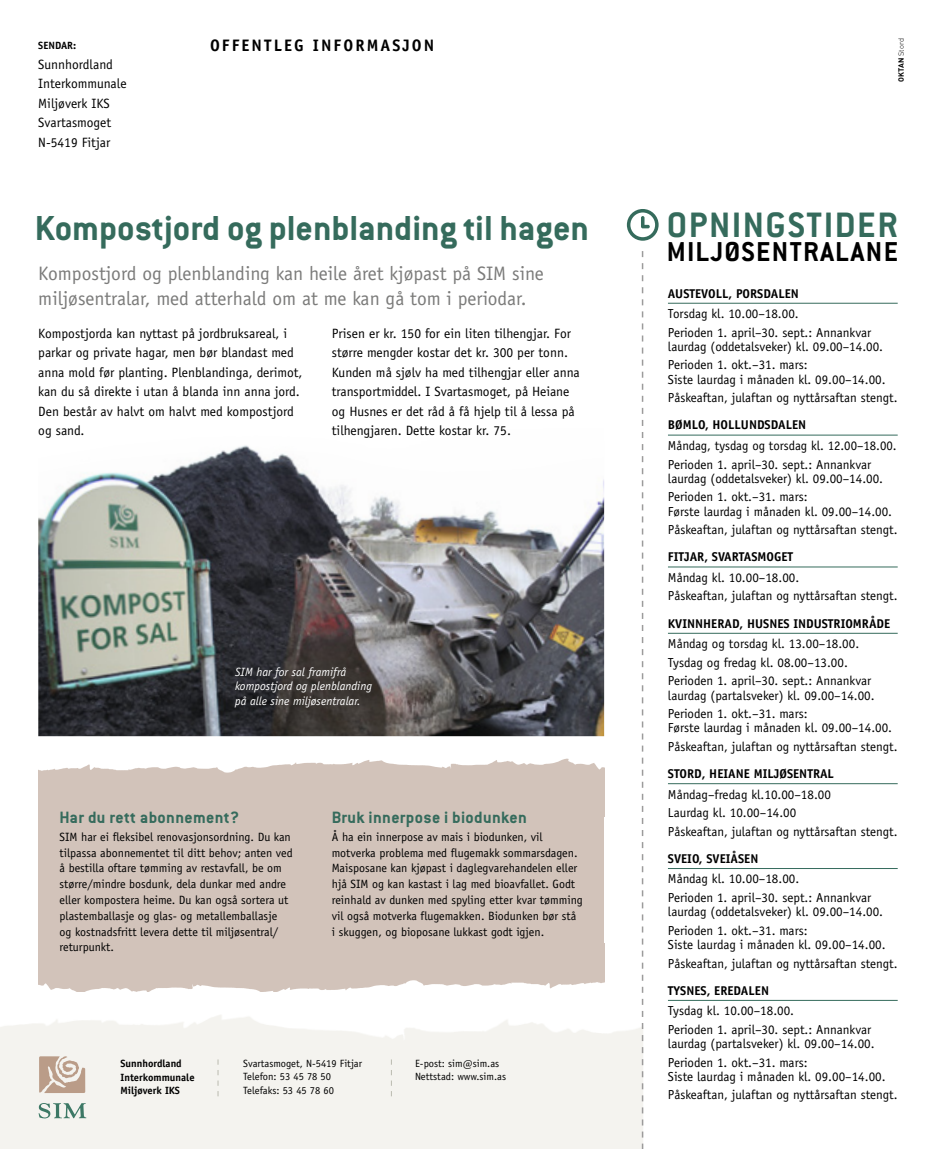
<style>
.page{position:relative;width:936px;height:1149px;background:#fff}
.page>*{position:absolute;margin:0;border:0;box-sizing:border-box;transform-origin:0 0}
.t1{font:700 38.7px "Conduit ITC";letter-spacing:.04em;color:#356b5c}
.Overskrift{font:700 38.1px "Conduit ITC";color:#356b5c}
.t2{font:700 30px "Conduit ITC";letter-spacing:.045em;color:#000}
.Ingress{font:19.5px/25.5px "Officina Sans";color:#7b7b7a}
.Notis_overskrift{font:700 18px "Conduit ITC";letter-spacing:.02em;color:#356b5c}
.t3{font:700 16.65px "Officina Sans";letter-spacing:.125em;color:#000}
.Brødtekst{font:13.5px/19.5px "Officina Sans";color:#000}
.Dagar_og_tidspunkt{font:13.05px/14.2px "Officina Sans";color:#000}
.Miljøsentral{font:700 12.75px "Officina Sans";color:#000}
.Notis_brødtekst{font:12px/15.8px "Officina Sans";color:#000}
.Billedtekst{font:italic 12px/14.4px "Officina Sans";color:#fff}
.t4{font:10.5px "Officina Sans";color:#000}
.Brødtekst-2{font:700 10.5px "Officina Sans";color:#000}
.t5{font:700 7.5px "DIN";color:#000}
.s1{font-weight:300}
</style>
<div class="page">
<hr style="left:668px;top:303px;width:229px;height:1px;background:#356b5c">
<hr style="left:668px;top:434px;width:229px;height:1px;background:#356b5c">
<hr style="left:668px;top:566px;width:229px;height:1px;background:#356b5c">
<hr style="left:668px;top:632px;width:229px;height:1px;background:#356b5c">
<hr style="left:668px;top:783px;width:229px;height:1px;background:#356b5c">
<hr style="left:668px;top:867px;width:229px;height:1px;background:#356b5c">
<hr style="left:668px;top:999px;width:229px;height:1px;background:#356b5c">
<svg style="left:627px;top:209px;width:31px;height:32px"></svg>
<svg style="left:641px;top:251px;width:2px;height:897px"></svg>
<svg style="left:39px;top:1055px;width:46px;height:37px"></svg>
<svg style="left:38px;top:1102px;width:48px;height:16px"></svg>
<svg style="left:218px;top:1059px;width:1px;height:36px"></svg>
<svg style="left:391px;top:1059px;width:1px;height:36px"></svg>
<img style="left:38px;top:758px;width:566px;height:36px">
<img style="left:38px;top:965px;width:566px;height:26px">
<div style="left:38px;top:794px;width:566px;height:171px;background:#d2c3ba"></div>
<img style="left:38px;top:445px;width:566px;height:291px">
<p class="Brødtekst-2" style="left:38px;top:39px;width:39px">SENDAR:</p>
<p class="Brødtekst" style="left:38px;top:54px;width:76px">Sunnhordland</p>
<p class="Brødtekst" style="left:38px;top:74px;width:90px">Interkommunale</p>
<p class="Brødtekst" style="left:38px;top:93px;width:73px">Miljøverk IKS</p>
<p class="Brødtekst" style="left:38px;top:113px;width:74px">Svartasmoget</p>
<p class="Brødtekst" style="left:38px;top:132px;width:74px">N-5419 Fitjar</p>
<p class="t3" style="left:210px;top:35px;width:226px">OFFENTLEG INFORMASJON</p>
<p class="Overskrift" style="left:35px;top:205px;width:555px">Kompostjord og plenblanding til hagen</p>
<p class="Ingress" style="left:38px;top:260px;width:507px">Kompostjord og plenblanding kan heile året kjøpast på SIM sine miljøsentralar, med atterhald om at me kan gå tom i periodar.</p>
<p class="Brødtekst" style="left:38px;top:323px;width:266px">Kompostjorda kan nyttast på jordbruksareal, i parkar og private hagar, men bør blandast med anna mold før planting. Plenblandinga, derimot, kan du så direkte i utan å blanda inn anna jord.<br>Den består av halvt om halvt med kompostjord og sand.</p>
<p class="Brødtekst" style="left:332px;top:323px;width:249px">Prisen er kr. 150 for ein liten tilhengjar. For større mengder kostar det kr. 300 per tonn.<br>Kunden må sjølv ha med tilhengjar eller anna transportmiddel. I Svartasmoget, på Heiane og Husnes er det råd å få hjelp til å lessa på tilhengjaren. Dette kostar kr. 75.</p>
<p class="Billedtekst" style="left:235px;top:664px;width:138px">SIM har for sal framifrå kompostjord og plenblanding på alle sine miljøsentralar.</p>
<p class="Notis_overskrift" style="left:60px;top:806px;width:181px">Har du rett abonnement?</p>
<p class="Notis_brødtekst" style="left:60px;top:828px;width:235px">SIM har ei fleksibel renovasjonsordning. Du kan tilpassa abonnementet til ditt behov; anten ved å bestilla oftare tømming av restavfall, be om større/mindre bosdunk, dela dunkar med andre eller kompostera heime. Du kan også sortera ut plastemballasje og glas- og metallemballasje<br>og kostnadsfritt levera dette til miljøsentral/ returpunkt.</p>
<p class="Notis_overskrift" style="left:332px;top:806px;width:197px">Bruk innerpose i biodunken</p>
<p class="Notis_brødtekst" style="left:332px;top:828px;width:252px">Å ha ein innerpose av mais i biodunken, vil motverka problema med flugemakk sommarsdagen.<br>Maisposane kan kjøpast i daglegvarehandelen eller hjå SIM og kan kastast i lag med bioavfallet. Godt reinhald av dunken med spyling etter kvar tømming vil også motverka flugemakken. Biodunken bør stå<br>i skuggen, og bioposane lukkast godt igjen.</p>
<p class="Brødtekst-2" style="left:120px;top:1056px;width:63px">Sunnhordland</p>
<p class="Brødtekst-2" style="left:120px;top:1070px;width:76px">Interkommunale</p>
<p class="Brødtekst-2" style="left:120px;top:1083px;width:61px">Miljøverk IKS</p>
<p class="t4" style="left:243px;top:1056px;width:120px">Svartasmoget, N-5419 Fitjar</p>
<p class="t4" style="left:243px;top:1070px;width:89px">Telefon: 53 45 78 50</p>
<p class="t4" style="left:243px;top:1083px;width:92px">Telefaks: 53 45 78 60</p>
<p class="t4" style="left:415px;top:1056px;width:86px">E-post: sim@sim.as</p>
<p class="t4" style="left:415px;top:1070px;width:93px">Nettstad: www.sim.as</p>
<p class="t5" style="left:896px;top:82px;width:45px;rotate:-90deg">OKTAN <span class="s1">Stord</span></p>
<p class="t1" style="left:666px;top:202px;width:232px">OPNINGSTIDER</p>
<p class="t2" style="left:666px;top:234px;width:233px">MILJØSENTRALANE</p>
<p class="Miljøsentral" style="left:668px;top:285px;width:132px">AUSTEVOLL, PORSDALEN</p>
<p class="Dagar_og_tidspunkt" style="left:668px;top:306px;width:132px">Torsdag kl. 10.00–18.00.</p>
<p class="Dagar_og_tidspunkt" style="left:668px;top:325px;width:217px">Perioden 1. april–30. sept.: Annankvar laurdag (oddetalsveker) kl. 09.00–14.00.</p>
<p class="Dagar_og_tidspunkt" style="left:668px;top:358px;width:219px">Perioden 1. okt.–31. mars:<br>Siste laurdag i månaden kl. 09.00–14.00.</p>
<p class="Dagar_og_tidspunkt" style="left:668px;top:390px;width:231px">Påskeaftan, julaftan og nyttårsaftan stengt.</p>
<p class="Miljøsentral" style="left:668px;top:417px;width:140px">BØMLO, HOLLUNDSDALEN</p>
<p class="Dagar_og_tidspunkt" style="left:668px;top:438px;width:230px">Måndag, tysdag og torsdag kl. 12.00–18.00.</p>
<p class="Dagar_og_tidspunkt" style="left:668px;top:457px;width:217px">Perioden 1. april–30. sept.: Annankvar laurdag (oddetalsveker) kl. 09.00–14.00.</p>
<p class="Dagar_og_tidspunkt" style="left:668px;top:489px;width:226px">Perioden 1. okt.–31. mars:<br>Første laurdag i månaden kl. 09.00–14.00.</p>
<p class="Dagar_og_tidspunkt" style="left:668px;top:522px;width:231px">Påskeaftan, julaftan og nyttårsaftan stengt.</p>
<p class="Miljøsentral" style="left:668px;top:549px;width:127px">FITJAR, SVARTASMOGET</p>
<p class="Dagar_og_tidspunkt" style="left:668px;top:570px;width:133px">Måndag kl. 10.00–18.00.</p>
<p class="Dagar_og_tidspunkt" style="left:668px;top:588px;width:231px">Påskeaftan, julaftan og nyttårsaftan stengt.</p>
<p class="Miljøsentral" style="left:668px;top:615px;width:224px">KVINNHERAD, HUSNES INDUSTRIOMRÅDE</p>
<p class="Dagar_og_tidspunkt" style="left:668px;top:636px;width:193px">Måndag og torsdag kl. 13.00–18.00.</p>
<p class="Dagar_og_tidspunkt" style="left:668px;top:655px;width:181px">Tysdag og fredag kl. 08.00–13.00.</p>
<p class="Dagar_og_tidspunkt" style="left:668px;top:673px;width:208px">Perioden 1. april–30. sept.: Annankvar laurdag (partalsveker) kl. 09.00–14.00.</p>
<p class="Dagar_og_tidspunkt" style="left:668px;top:706px;width:226px">Perioden 1. okt.–31. mars:<br>Første laurdag i månaden kl. 09.00–14.00.</p>
<p class="Dagar_og_tidspunkt" style="left:668px;top:739px;width:231px">Påskeaftan, julaftan og nyttårsaftan stengt.</p>
<p class="Miljøsentral" style="left:668px;top:765px;width:167px">STORD, HEIANE MILJØSENTRAL</p>
<p class="Dagar_og_tidspunkt" style="left:668px;top:786px;width:164px">Måndag–fredag kl.10.00–18.00</p>
<p class="Dagar_og_tidspunkt" style="left:668px;top:805px;width:130px">Laurdag kl. 10.00–14.00</p>
<p class="Dagar_og_tidspunkt" style="left:668px;top:823px;width:231px">Påskeaftan, julaftan og nyttårsaftan stengt.</p>
<p class="Miljøsentral" style="left:668px;top:850px;width:92px">SVEIO, SVEIÅSEN</p>
<p class="Dagar_og_tidspunkt" style="left:668px;top:871px;width:133px">Måndag kl. 10.00–18.00.</p>
<p class="Dagar_og_tidspunkt" style="left:668px;top:890px;width:217px">Perioden 1. april–30. sept.: Annankvar laurdag (oddetalsveker) kl. 09.00–14.00.</p>
<p class="Dagar_og_tidspunkt" style="left:668px;top:922px;width:219px">Perioden 1. okt.–31. mars:<br>Siste laurdag i månaden kl. 09.00–14.00.</p>
<p class="Dagar_og_tidspunkt" style="left:668px;top:955px;width:231px">Påskeaftan, julaftan og nyttårsaftan stengt.</p>
<p class="Miljøsentral" style="left:668px;top:982px;width:103px">TYSNES, EREDALEN</p>
<p class="Dagar_og_tidspunkt" style="left:668px;top:1003px;width:128px">Tysdag kl. 10.00–18.00.</p>
<p class="Dagar_og_tidspunkt" style="left:668px;top:1021px;width:208px">Perioden 1. april–30. sept.: Annankvar laurdag (partalsveker) kl. 09.00–14.00.</p>
<p class="Dagar_og_tidspunkt" style="left:668px;top:1054px;width:219px">Perioden 1. okt.–31. mars:<br>Siste laurdag i månaden kl. 09.00–14.00.</p>
<p class="Dagar_og_tidspunkt" style="left:668px;top:1087px;width:231px">Påskeaftan, julaftan og nyttårsaftan stengt.</p>
</div>
